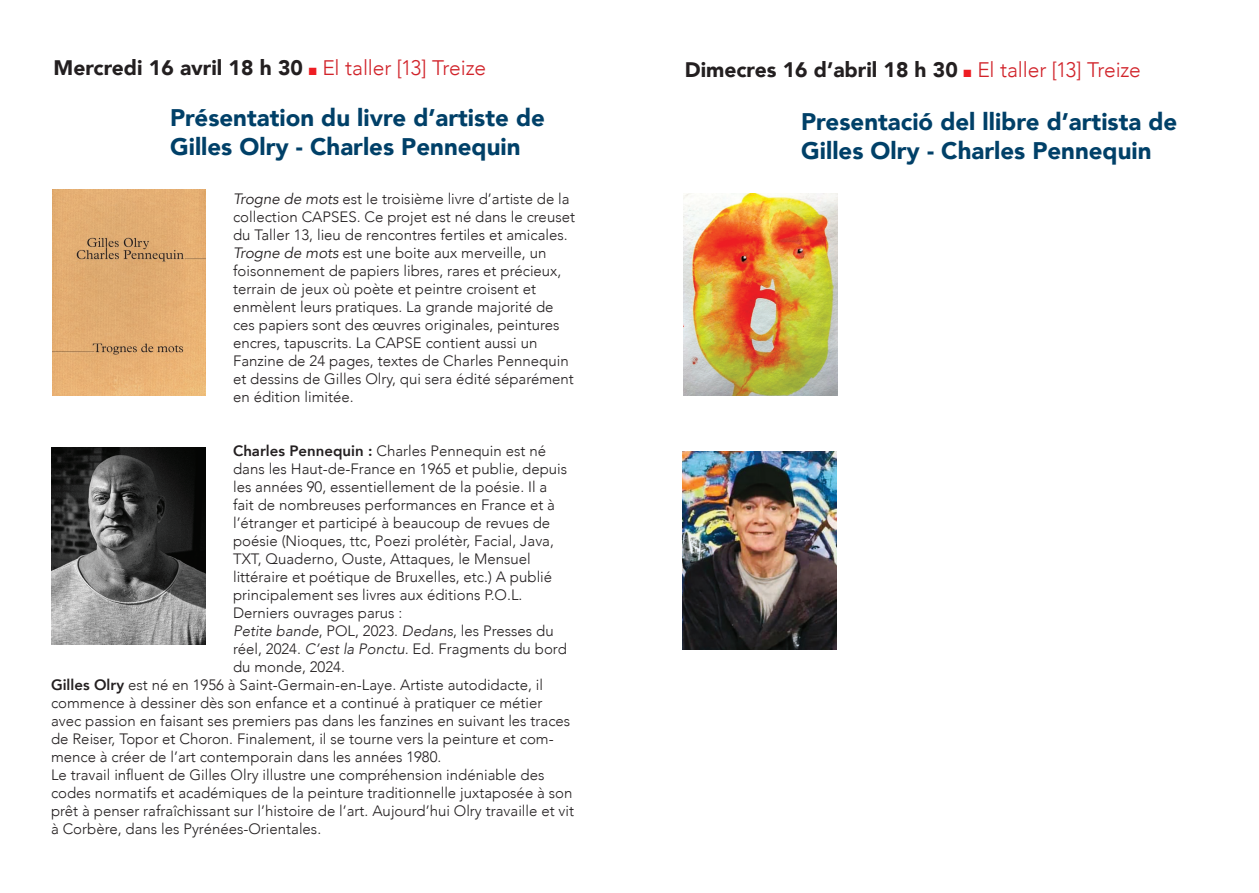
<style>
.page{position:relative;width:1259px;height:893px;background:#fff}
.page>*{position:absolute;margin:0;border:0;box-sizing:border-box;transform-origin:0 0}
.t1{font:900 24px/28.8px "Avenir";color:#004068}
.t2{font:900 21px "Avenir";color:#231f20}
.t3{font:300 15px/18px "Avenir";color:#231f20}
.s1{color:#ee1d23}
.s2{font-weight:300;color:#d1232a}
.s3{font-weight:400;font-style:italic}
.s4{font-weight:800}
.s5{font-style:italic}
</style>
<div class="page">
<img style="left:52px;top:189px;width:153px;height:206px">
<img style="left:51px;top:447px;width:154px;height:198px">
<img style="left:683px;top:193px;width:154px;height:202px">
<img style="left:682px;top:452px;width:154px;height:197px">
<h2 class="t2" style="left:54px;top:50px;width:434px">Mercredi 16 avril 18 h 30 <span class="s1">■</span> <span class="s2">El taller [13] Treize</span></h2>
<h2 class="t2" style="left:685px;top:52px;width:458px">Dimecres 16 d’abril 18 h 30 <span class="s1">■</span> <span class="s2">El taller [13] Treize</span></h2>
<h1 class="t1" style="left:170px;top:103px;width:376px">Présentation du livre d’artiste de<br>Gilles Olry - Charles Pennequin</h1>
<h1 class="t1" style="left:801px;top:107px;width:378px">Presentació del llibre d’artista de<br>Gilles Olry - Charles Pennequin</h1>
<p class="t3" style="left:233px;top:190px;width:343px"><span class="s3">Trogne de mots</span> est le troisième livre d’artiste de la collection CAPSES. Ce projet est né dans le creuset du Taller 13, lieu de rencontres fertiles et amicales.<br><span class="s3">Trogne de mots</span> est une boite aux merveille, un foisonnement de papiers libres, rares et précieux, terrain de jeux où poète et peintre croisent et enmèlent leurs pratiques. La grande majorité de ces papiers sont des œuvres originales, peintures encres, tapuscrits. La CAPSE contient aussi un Fanzine de 24 pages, textes de Charles Pennequin et dessins de Gilles Olry, qui sera édité séparément en édition limitée.</p>
<p class="t3" style="left:233px;top:442px;width:314px"><span class="s4">Charles Pennequin :</span> Charles Pennequin est né</p>
<p class="t3" style="left:233px;top:460px;width:336px">dans les Haut-de-France en 1965 et publie, depuis</p>
<p class="t3" style="left:233px;top:478px;width:316px">les années 90, essentiellement de la poésie. Il a</p>
<p class="t3" style="left:233px;top:496px;width:323px">fait de nombreuses performances en France et à</p>
<p class="t3" style="left:233px;top:514px;width:319px">l’étranger et participé à beaucoup de revues de</p>
<p class="t3" style="left:233px;top:532px;width:322px">poésie (Nioques, ttc, Poezi prolétèr, Facial, Java,</p>
<p class="t3" style="left:233px;top:550px;width:299px">TXT, Quaderno, Ouste, Attaques, le Mensuel</p>
<p class="t3" style="left:233px;top:568px;width:321px">littéraire et poétique de Bruxelles, etc.) A publié</p>
<p class="t3" style="left:233px;top:586px;width:291px">principalement ses livres aux éditions P.O.L.</p>
<p class="t3" style="left:233px;top:604px;width:171px">Derniers ouvrages parus :</p>
<p class="t3" style="left:233px;top:622px;width:322px"><span class="s5">Petite bande</span>, POL, 2023. <span class="s5">Dedans</span>, les Presses du</p>
<p class="t3" style="left:233px;top:640px;width:335px">réel, 2024. <span class="s5">C’est la Ponctu.</span> Ed. Fragments du bord</p>
<p class="t3" style="left:233px;top:658px;width:113px">du monde, 2024.</p>
<p class="t3" style="left:51px;top:676px;width:493px"><span class="s4">Gilles Olry</span> est né en 1956 à Saint-Germain-en-Laye. Artiste autodidacte, il</p>
<p class="t3" style="left:51px;top:694px;width:493px">commence à dessiner dès son enfance et a continué à pratiquer ce métier</p>
<p class="t3" style="left:51px;top:712px;width:521px">avec passion en faisant ses premiers pas dans les fanzines en suivant les traces</p>
<p class="t3" style="left:51px;top:730px;width:504px">de Reiser, Topor et Choron. Finalement, il se tourne vers la peinture et com-</p>
<p class="t3" style="left:51px;top:748px;width:392px">mence à créer de l’art contemporain dans les années 1980.</p>
<p class="t3" style="left:51px;top:766px;width:495px">Le travail influent de Gilles Olry illustre une compréhension indéniable des</p>
<p class="t3" style="left:51px;top:784px;width:523px">codes normatifs et académiques de la peinture traditionnelle juxtaposée à son</p>
<p class="t3" style="left:51px;top:802px;width:524px">prêt à penser rafraîchissant sur l’histoire de l’art. Aujourd’hui Olry travaille et vit</p>
<p class="t3" style="left:51px;top:820px;width:272px">à Corbère, dans les Pyrénées-Orientales.</p>
</div>
